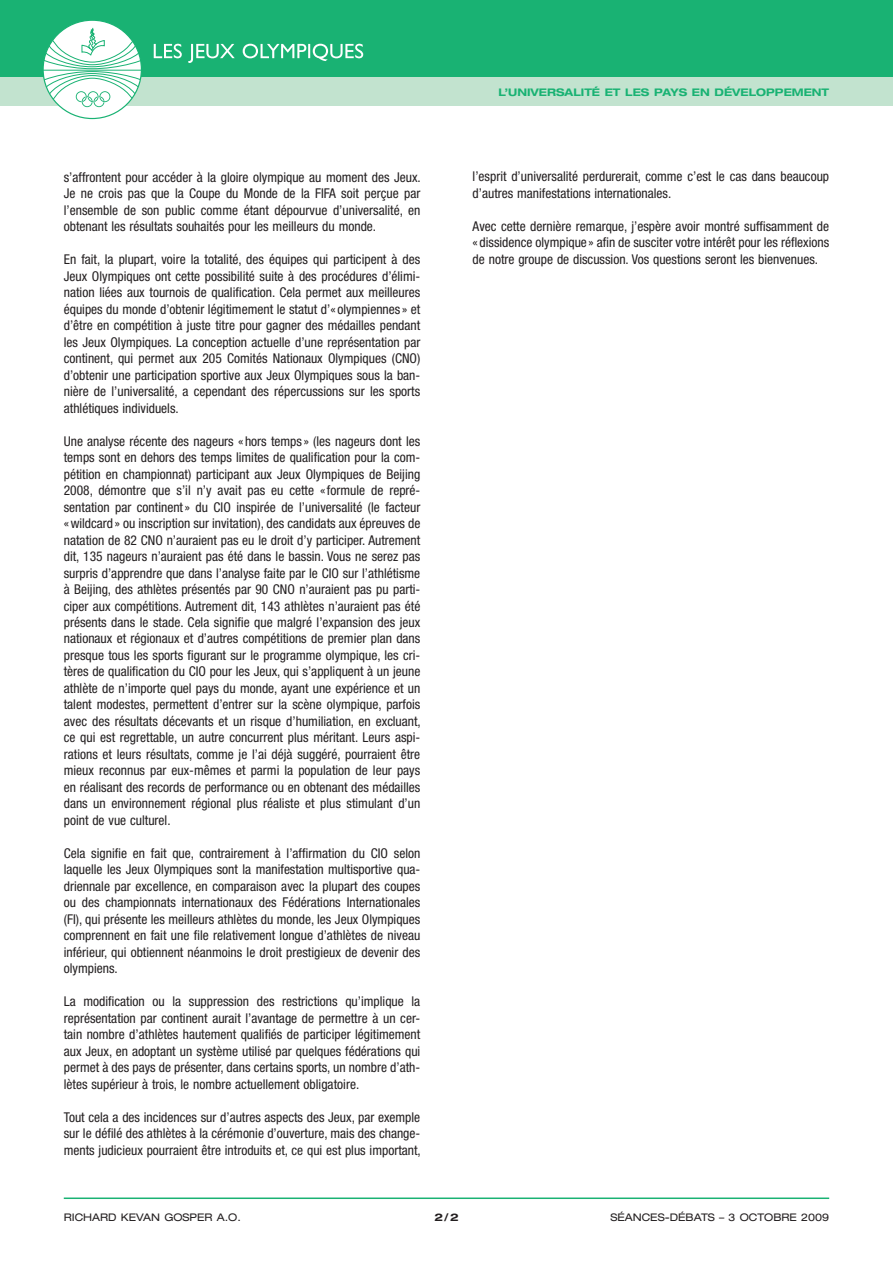
<style>
.page{position:relative;width:893px;height:1263px;background:#fff}
.page>*{position:absolute;margin:0;border:0;box-sizing:border-box;transform-origin:0 0}
.t1{font:condensed 13.5px/16.5px "Helvetica Neue";color:#231f20;text-align:justify}
.t2{font:expanded 10.5px "Helvetica Neue";color:#231f20}
.t3{font:700 expanded 10.5px "Helvetica Neue";color:#19b273}
.t4{font:700 expanded 10.5px "Helvetica Neue";color:#231f20}
</style>
<div class="page">
<div style="left:0;top:0;width:893px;height:77px;background:#19b273"></div>
<div style="left:0;top:77px;width:893px;height:29px;background:#c2e3cf"></div>
<svg style="left:43px;top:22px;width:98px;height:97px"></svg>
<svg style="left:154px;top:44px;width:209px;height:19px"></svg>
<hr style="left:64px;top:1197px;width:765px;height:2px;background:#19b273">
<p class="t1" style="left:64px;top:168px;width:359px">s’affrontent pour accéder à la gloire olympique au moment des Jeux.<br>Je ne crois pas que la Coupe du Monde de la FIFA soit perçue par l’ensemble de son public comme étant dépourvue d’universalité, en obtenant les résultats souhaités pour les meilleurs du monde.</p>
<p class="t1" style="left:64px;top:251px;width:358px">En fait, la plupart, voire la totalité, des équipes qui participent à des Jeux Olympiques ont cette possibilité suite à des procédures d’élimi&shy;nation liées aux tournois de qualification. Cela permet aux meilleures équipes du monde d’obtenir légitimement le statut d’« olympiennes » et d’être en compétition à juste titre pour gagner des médailles pendant les Jeux Olympiques. La conception actuelle d’une représentation par continent, qui permet aux 205 Comités Nationaux Olympiques (CNO) d’obtenir une participation sportive aux Jeux Olympiques sous la ban&shy;nière de l’universalité, a cependant des répercussions sur les sports athlétiques individuels.</p>
<p class="t1" style="left:64px;top:432px;width:359px">Une analyse récente des nageurs « hors temps » (les nageurs dont les temps sont en dehors des temps limites de qualification pour la com&shy;pétition en championnat) participant aux Jeux Olympiques de Beijing 2008, démontre que s’il n’y avait pas eu cette «formule de repré&shy;sentation par continent» du CIO inspirée de l’universalité (le facteur «wildcard » ou inscription sur invitation), des candidats aux épreuves de natation de 82 CNO n’auraient pas eu le droit d’y participer. Autrement dit, 135 nageurs n’auraient pas été dans le bassin. Vous ne serez pas surpris d’apprendre que dans l’analyse faite par le CIO sur l’athlétisme à Beijing, des athlètes présentés par 90 CNO n’auraient pas pu parti&shy;ciper aux compétitions. Autrement dit, 143 athlètes n’auraient pas été présents dans le stade. Cela signifie que malgré l’expansion des jeux nationaux et régionaux et d’autres compétitions de premier plan dans presque tous les sports figurant sur le programme olympique, les cri&shy;tères de qualification du CIO pour les Jeux, qui s’appliquent à un jeune athlète de n’importe quel pays du monde, ayant une expérience et un talent modestes, permettent d’entrer sur la scène olympique, parfois avec des résultats décevants et un risque d’humiliation, en excluant, ce qui est regrettable, un autre concurrent plus méritant. Leurs aspi&shy;rations et leurs résultats, comme je l’ai déjà suggéré, pourraient être mieux reconnus par eux-mêmes et parmi la population de leur pays en réalisant des records de performance ou en obtenant des médailles dans un environnement régional plus réaliste et plus stimulant d’un point de vue culturel.</p>
<p class="t1" style="left:64px;top:845px;width:358px">Cela signifie en fait que, contrairement à l’affirmation du CIO selon laquelle les Jeux Olympiques sont la manifestation multisportive qua&shy;driennale par excellence, en comparaison avec la plupart des coupes ou des championnats internationaux des Fédérations Internationales (FI), qui présente les meilleurs athlètes du monde, les Jeux Olympiques comprennent en fait une file relativement longue d’athlètes de niveau inférieur, qui obtiennent néanmoins le droit prestigieux de devenir des olympiens.</p>
<p class="t1" style="left:64px;top:993px;width:358px">La modification ou la suppression des restrictions qu’implique la représentation par continent aurait l’avantage de permettre à un cer&shy;tain nombre d’athlètes hautement qualifiés de participer légitimement aux Jeux, en adoptant un système utilisé par quelques fédérations qui permet à des pays de présenter, dans certains sports, un nombre d’ath&shy;lètes supérieur à trois, le nombre actuellement obligatoire.</p>
<p class="t1" style="left:64px;top:1109px;width:359px">Tout cela a des incidences sur d’autres aspects des Jeux, par exemple sur le défilé des athlètes à la cérémonie d’ouverture, mais des change&shy;ments judicieux pourraient être introduits et, ce qui est plus important,</p>
<p class="t3" style="left:498px;top:86px;width:38px">L’UNIVERSA</p>
<p class="t3" style="left:573px;top:86px;width:69px">LITÉ ET LES</p>
<p class="t3" style="left:654px;top:86px;width:10px">PAYS</p>
<p class="t3" style="left:692px;top:86px;width:75px">EN DÉVELOPPEME</p>
<p class="t3" style="left:812px;top:86px;width:19px">NT</p>
<p class="t1" style="left:473px;top:168px;width:358px">l’esprit d’universalité perdurerait, comme c’est le cas dans beaucoup d’autres manifestations internationales.</p>
<p class="t1" style="left:473px;top:218px;width:358px">Avec cette dernière remarque, j’espère avoir montré suffisamment de « dissidence olympique » afin de susciter votre intérêt pour les réflexions de notre groupe de discussion. Vos questions seront les bienvenues.</p>
<p class="t2" style="left:64px;top:1211px;width:179px">RICHARD KEVAN GOSPER A.O.</p>
<p class="t4" style="left:434px;top:1211px;width:26px">2/2</p>
<p class="t2" style="left:610px;top:1211px;width:24px">SÉANCES</p>
<p class="t2" style="left:665px;top:1211px;width:166px">-DÉBATS – 3 OCTOBRE 2009</p>
</div>
